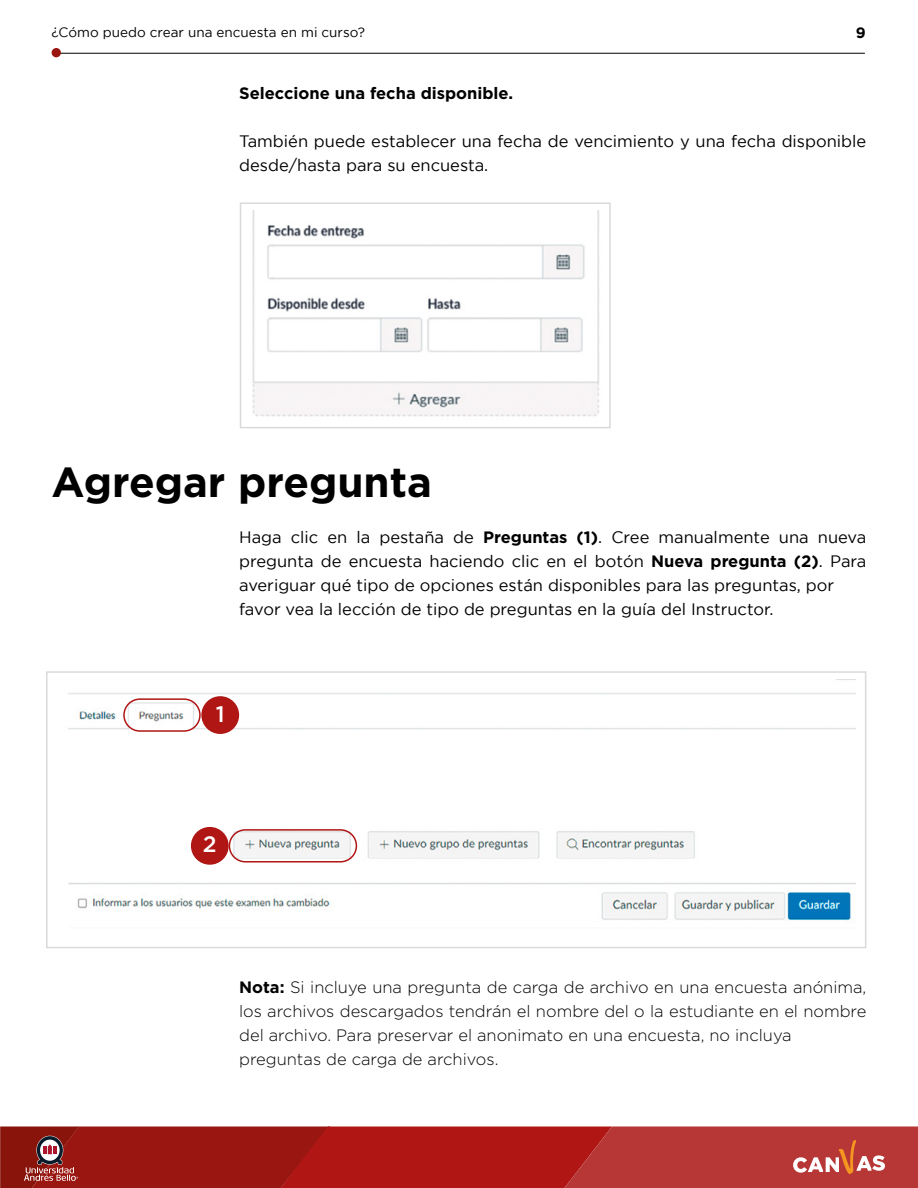
<style>
.page{position:relative;width:918px;height:1188px;background:#fff}
.page>*{position:absolute;margin:0;border:0;box-sizing:border-box;transform-origin:0 0}
.t1{font:700 42px "Gotham";color:#000}
.t2{font:500 22.5px "Gotham";color:#fff}
.t3{font:16.5px/24px "Gotham";color:#000}
.t4{font:300 16.5px/24px "Gotham";color:#000}
.t5{font:700 16.5px "Gotham";color:#000}
.t6{font:700 15px "Gotham";color:#000}
.t7{font:13.5px "Gotham";color:#000}
.s1{font-weight:700}
</style>
<div class="page">
<svg style="left:0;top:1126px;width:918px;height:62px;background:#ab2825"></svg>
<hr style="left:52px;top:53px;width:813px;height:1px;background:#000">
<div style="left:52px;top:48px;width:9px;height:9px;background:#9a1611;border-radius:50%"></div>
<img style="left:252px;top:210px;width:347px;height:207px">
<img style="left:68px;top:693px;width:788px;height:227px">
<div style="left:240px;top:202px;width:371px;height:226px;border:2px solid #dbdad9"></div>
<div style="left:46px;top:671px;width:820px;height:277px;border:2px solid #dbdad9"></div>
<div style="left:123px;top:698px;width:78px;height:34px;border:2px solid #af1614;border-radius:16px"></div>
<div style="left:229px;top:829px;width:128px;height:34px;border:2px solid #af1614;border-radius:16px"></div>
<div style="left:201px;top:696px;width:38px;height:38px;background:#af1614;border-radius:50%"></div>
<div style="left:191px;top:827px;width:38px;height:38px;background:#af1614;border-radius:50%"></div>
<p class="t7" style="left:52px;top:24px;width:315px">¿Cómo puedo crear una encuesta en mi curso?</p>
<p class="t6" style="left:856px;top:23px;width:11px">9</p>
<p class="t5" style="left:239px;top:82px;width:276px">Seleccione una fecha disponible.</p>
<p class="t3" style="left:239px;top:129px;width:629px">También puede establecer una fecha de vencimiento y una fecha disponible desde/hasta para su encuesta.</p>
<h1 class="t1" style="left:52px;top:454px;width:382px">Agregar pregunta</h1>
<p class="t3" style="left:239px;top:525px;width:629px">Haga clic en la pestaña de <span class="s1">Preguntas (1)</span>. Cree manualmente una nueva pregunta de encuesta haciendo clic en el botón <span class="s1">Nueva pregunta (2)</span>. Para averiguar qué tipo de opciones están disponibles para las preguntas, por favor vea la lección de tipo de preguntas en la guía del Instructor.</p>
<h2 class="t2" style="left:216px;top:701px;width:10px">1</h2>
<h2 class="t2" style="left:203px;top:832px;width:15px">2</h2>
<p class="t4" style="left:239px;top:975px;width:629px"><span class="s1">Nota:</span> Si incluye una pregunta de carga de archivo en una encuesta anónima, los archivos descargados tendrán el nombre del o la estudiante en el nombre del archivo. Para preservar el anonimato en una encuesta, no incluya preguntas de carga de archivos.</p>
</div>
